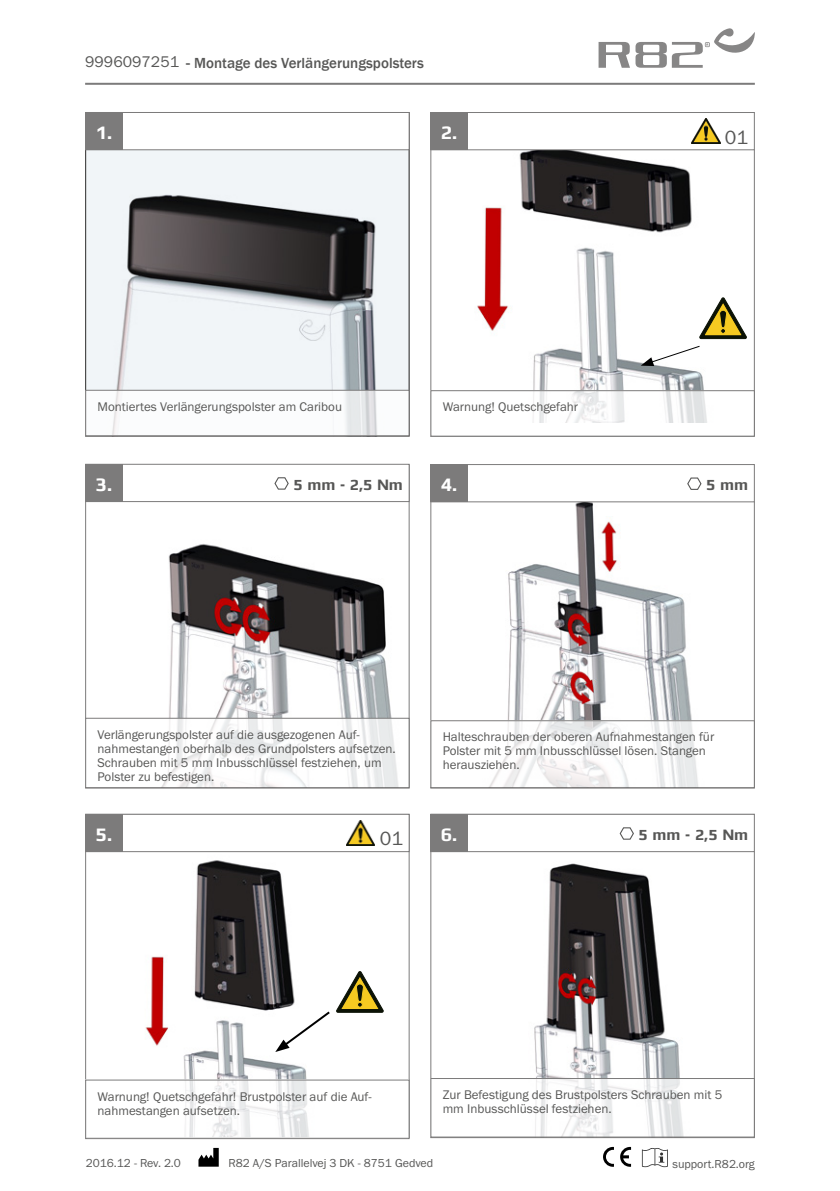
<style>
.page{position:relative;width:840px;height:1191px;background:#fff}
.page>*{position:absolute;margin:0;border:0;box-sizing:border-box;transform-origin:0 0}
.t1{font:700 19.8px "Mdd";color:#fff}
.t2{font:19.8px "Franklin Gothic URW Boo";color:#575756}
.t3{font:700 16px "Mdd";color:#575756}
.t4{font:500 15px "Franklin Gothic";color:#575756}
.t5{font:13px/14px "Franklin Gothic URW Boo";color:#575756}
.t6{font:12px "Franklin Gothic URW Boo";color:#575756}
.s1{font-family:"Franklin Gothic URW Boo";font-weight:400;font-size:16px}
.s2{font-size:16px}
</style>
<div class="page">
<svg style="left:598px;top:42px;width:31px;height:26px"></svg>
<svg style="left:635px;top:28px;width:119px;height:40px"></svg>
<hr style="left:85px;top:83px;width:669px;height:2px;background:#7c7b7b">
<svg style="left:641px;top:1148px;width:26px;height:19px"></svg>
<svg style="left:198px;top:1147px;width:21px;height:20px"></svg>
<svg style="left:603px;top:1146px;width:10px;height:20px"></svg>
<svg style="left:620px;top:1146px;width:10px;height:20px"></svg>
<img style="left:168px;top:544px;width:224px;height:173px">
<img style="left:87px;top:852px;width:320px;height:227px">
<img style="left:432px;top:852px;width:320px;height:226px">
<img style="left:432px;top:502px;width:320px;height:218px">
<img style="left:346px;top:820px;width:28px;height:25px">
<div style="left:85px;top:814px;width:324px;height:38px;border:1px solid #7c7b7b"></div>
<svg style="left:274px;top:477px;width:15px;height:13px"></svg>
<div style="left:85px;top:464px;width:324px;height:38px;border:1px solid #7c7b7b"></div>
<svg style="left:619px;top:827px;width:15px;height:13px"></svg>
<div style="left:430px;top:814px;width:324px;height:38px;border:1px solid #7c7b7b"></div>
<svg style="left:687px;top:477px;width:14px;height:13px"></svg>
<div style="left:430px;top:464px;width:324px;height:38px;border:1px solid #7c7b7b"></div>
<div style="left:85px;top:464px;width:37px;height:37px;background:#7c7b7b"></div>
<div style="left:85px;top:814px;width:37px;height:37px;background:#7c7b7b"></div>
<div style="left:430px;top:814px;width:37px;height:37px;background:#7c7b7b"></div>
<div style="left:430px;top:464px;width:37px;height:37px;background:#7c7b7b"></div>
<img style="left:432px;top:150px;width:320px;height:240px">
<svg style="left:85px;top:150px;width:324px;height:240px;fill:#f1f5f8"></svg>
<div style="left:85px;top:112px;width:324px;height:38px;background:#fff;border:1px solid #7c7b7b"></div>
<img style="left:691px;top:119px;width:28px;height:25px">
<div style="left:430px;top:112px;width:324px;height:38px;border:1px solid #7c7b7b"></div>
<div style="left:85px;top:112px;width:37px;height:38px;background:#7c7b7b"></div>
<div style="left:430px;top:112px;width:37px;height:38px;background:#7c7b7b"></div>
<svg style="left:699px;top:298px;width:47px;height:40px"></svg>
<svg style="left:275px;top:971px;width:108px;height:81px"></svg>
<svg style="left:640px;top:345px;width:60px;height:21px"></svg>
<div style="left:85px;top:390px;width:324px;height:46px;border:1px solid #7c7b7b"></div>
<div style="left:430px;top:390px;width:324px;height:47px;border:1px solid #7c7b7b"></div>
<svg style="left:162px;top:719px;width:237px;height:67px"></svg>
<div style="left:85px;top:717px;width:324px;height:71px;border:1px solid #7c7b7b"></div>
<svg style="left:490px;top:722px;width:208px;height:64px"></svg>
<div style="left:430px;top:720px;width:324px;height:68px;border:1px solid #7c7b7b"></div>
<div style="left:85px;top:1079px;width:324px;height:60px;border:1px solid #7c7b7b"></div>
<svg style="left:535px;top:1080px;width:148px;height:55px"></svg>
<div style="left:430px;top:1078px;width:324px;height:59px;border:1px solid #7c7b7b"></div>
<p class="t4" style="left:85px;top:53px;width:340px"><span class="s1">9996097251</span> <span class="s2">-</span> Montage des Verlängerungspolsters</p>
<h1 class="t1" style="left:95px;top:122px;width:18px">1.</h1>
<h1 class="t1" style="left:440px;top:122px;width:18px">2.</h1>
<h1 class="t2" style="left:724px;top:125px;width:25px">01</h1>
<p class="t5" style="left:97px;top:399px;width:246px">Montiertes Verlängerungspolster am Caribou</p>
<p class="t5" style="left:442px;top:399px;width:137px">Warnung! Quetschgefahr</p>
<h1 class="t1" style="left:95px;top:474px;width:18px">3.</h1>
<p class="t3" style="left:705px;top:476px;width:43px">5 mm</p>
<h1 class="t1" style="left:440px;top:474px;width:18px">4.</h1>
<p class="t3" style="left:293px;top:476px;width:111px">5 mm - 2,5 Nm</p>
<p class="t5" style="left:97px;top:727px;width:299px">Verlängerungspolster auf die ausgezogenen Auf&shy;nahmestangen oberhalb des Grundpolsters aufsetzen.<br>Schrauben mit 5 mm Inbusschlüssel festziehen, um Polster zu befestigen.</p>
<p class="t5" style="left:442px;top:729px;width:273px">Halteschrauben der oberen Aufnahmestangen für<br>Polster mit 5 mm Inbusschlüssel lösen. Stangen herausziehen.</p>
<h1 class="t1" style="left:95px;top:824px;width:18px">5.</h1>
<h1 class="t1" style="left:440px;top:824px;width:18px">6.</h1>
<h1 class="t2" style="left:379px;top:826px;width:25px">01</h1>
<p class="t3" style="left:638px;top:826px;width:111px">5 mm - 2,5 Nm</p>
<p class="t5" style="left:97px;top:1089px;width:275px">Warnung! Quetschgefahr! Brustpolster auf die Auf&shy;nahmestangen aufsetzen.</p>
<p class="t5" style="left:442px;top:1087px;width:281px">Zur Befestigung des Brustpolsters Schrauben mit 5 mm Inbusschlüssel festziehen.</p>
<p class="t6" style="left:86px;top:1155px;width:97px">2016.12 - Rev. 2.0</p>
<p class="t6" style="left:228px;top:1155px;width:206px">R82 A/S Parallelvej 3 DK - 8751 Gedved</p>
<p class="t6" style="left:672px;top:1156px;width:84px">support.R82.org</p>
</div>
